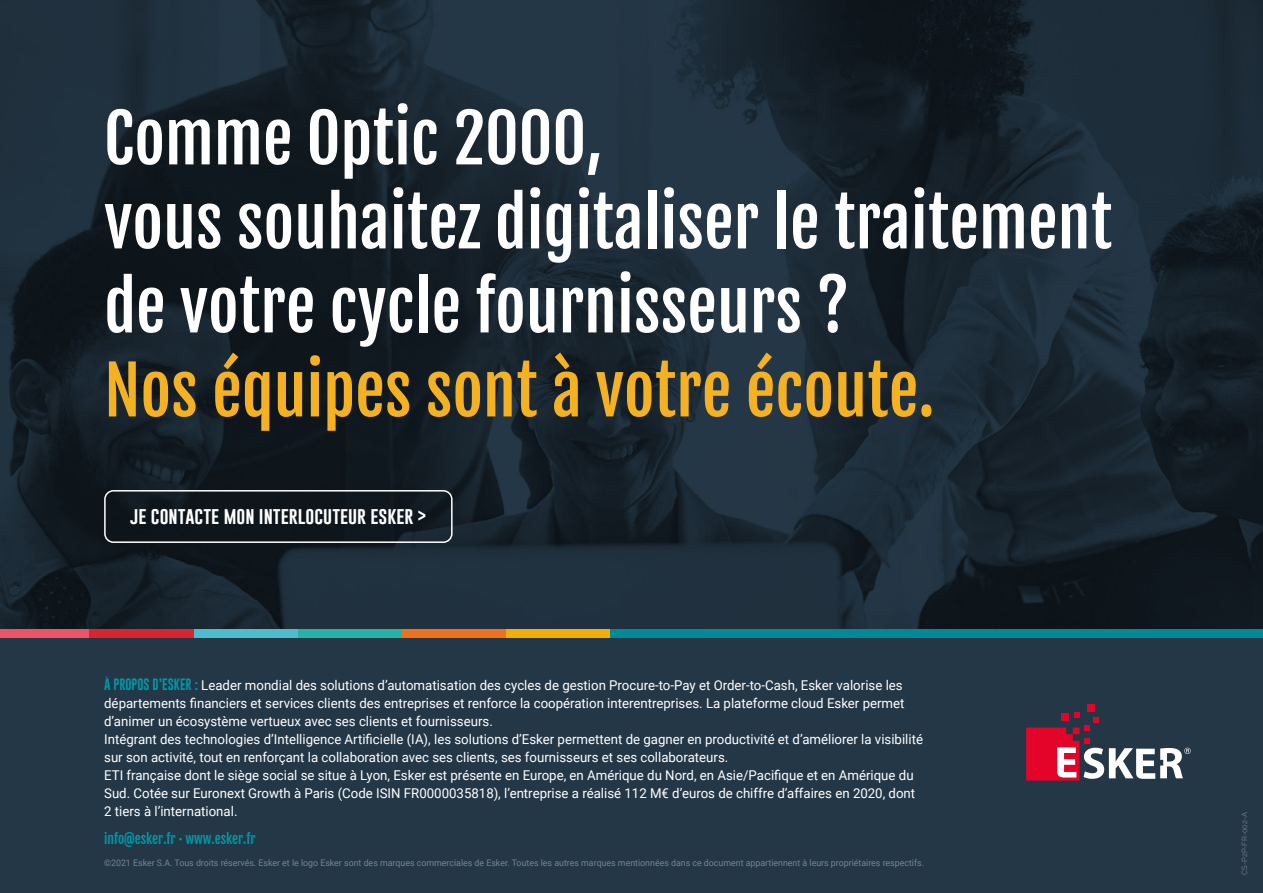
<style>
.page{position:relative;width:1263px;height:893px;background:#fff}
.page>*{position:absolute;margin:0;border:0;box-sizing:border-box;transform-origin:0 0}
.t1{font:66px/84px "Fjalla One";color:#fff}
.t2{font:66px "Fjalla One";color:#f4b223}
.t3{font:17.55px "Gobold";color:#fff}
.t4{font:13.5px/18px "Roboto";color:#fff}
.t5{font:13.5px "Fjalla One";color:#0099a8}
.t6{font:9px "Roboto";color:#758592}
.t7{font:7.5px "Raleway";color:#758592}
.s1{font-family:"Gobold";font-size:12px;color:#0099a8}
.s2{font-family:"Roboto";font-weight:300}
</style>
<div class="page">
<img style="left:0;top:1px;width:1263px;height:628px">
<div style="left:0;top:637px;width:1263px;height:256px;background:#243746"></div>
<div style="left:104px;top:490px;width:349px;height:53px;border:2px solid #fff;border-radius:9px"></div>
<div style="left:1088px;top:704px;width:7px;height:8px;background:#e4042a"></div>
<svg style="left:1026px;top:712px;width:165px;height:69px"></svg>
<div style="left:0;top:629px;width:90px;height:8px;background:#ea5465"></div>
<div style="left:90px;top:629px;width:104px;height:8px;background:#d8252f"></div>
<div style="left:194px;top:629px;width:104px;height:8px;background:#4dbdcd"></div>
<div style="left:298px;top:629px;width:105px;height:8px;background:#26b3a5"></div>
<div style="left:402px;top:629px;width:105px;height:8px;background:#ee711d"></div>
<div style="left:507px;top:629px;width:104px;height:8px;background:#f2ae06"></div>
<div style="left:610px;top:629px;width:653px;height:8px;background:#008996"></div>
<h1 class="t1" style="left:104px;top:96px;width:1010px">Comme Optic 2000,<br>vous souhaitez digitaliser le traitement de votre cycle fournisseurs ?</h1>
<h1 class="t2" style="left:104px;top:350px;width:832px">Nos équipes sont à votre écoute.</h1>
<p class="t3" style="left:130px;top:504px;width:298px">je contacte mon interlocuteur esker &gt;</p>
<p class="t4" style="left:104px;top:676px;width:820px"><span class="s1">À PROPOS D’ESKER :</span> Leader mondial des solutions d’automatisation des cycles de gestion Procure-to-Pay et Order-to-Cash, Esker valorise les départements financiers et services clients des entreprises et renforce la coopération interentreprises. La plateforme cloud Esker permet d’animer un écosystème vertueux avec ses clients et fournisseurs.<br>Intégrant des technologies d’Intelligence Artificielle (IA), les solutions d’Esker permettent de gagner en productivité et d’améliorer la visibilité sur son activité, tout en renforçant la collaboration avec ses clients, ses fournisseurs et ses collaborateurs.<br>ETI française dont le siège social se situe à Lyon, Esker est présente en Europe, en Amérique du Nord, en Asie/Pacifique et en Amérique du Sud. Cotée sur Euronext Growth à Paris (Code ISIN FR0000035818), l’entreprise a réalisé 112 M€ d’euros de chiffre d’affaires en 2020, dont 2 tiers à l’international.</p>
<p class="t5" style="left:104px;top:830px;width:153px">info@esker.fr <span class="s2">•</span> www.esker.fr</p>
<p class="t6" style="left:104px;top:857px;width:821px">©2021 Esker S.A. Tous droits réservés. Esker et le logo Esker sont des marques commerciales de Esker. Toutes les autres marques mentionnées dans ce document appartiennent à leurs propriétaires respectifs.</p>
<p class="t7" style="left:1240px;top:875px;width:64px;rotate:-90deg">CS-P2P-FR-002-A</p>
</div>
